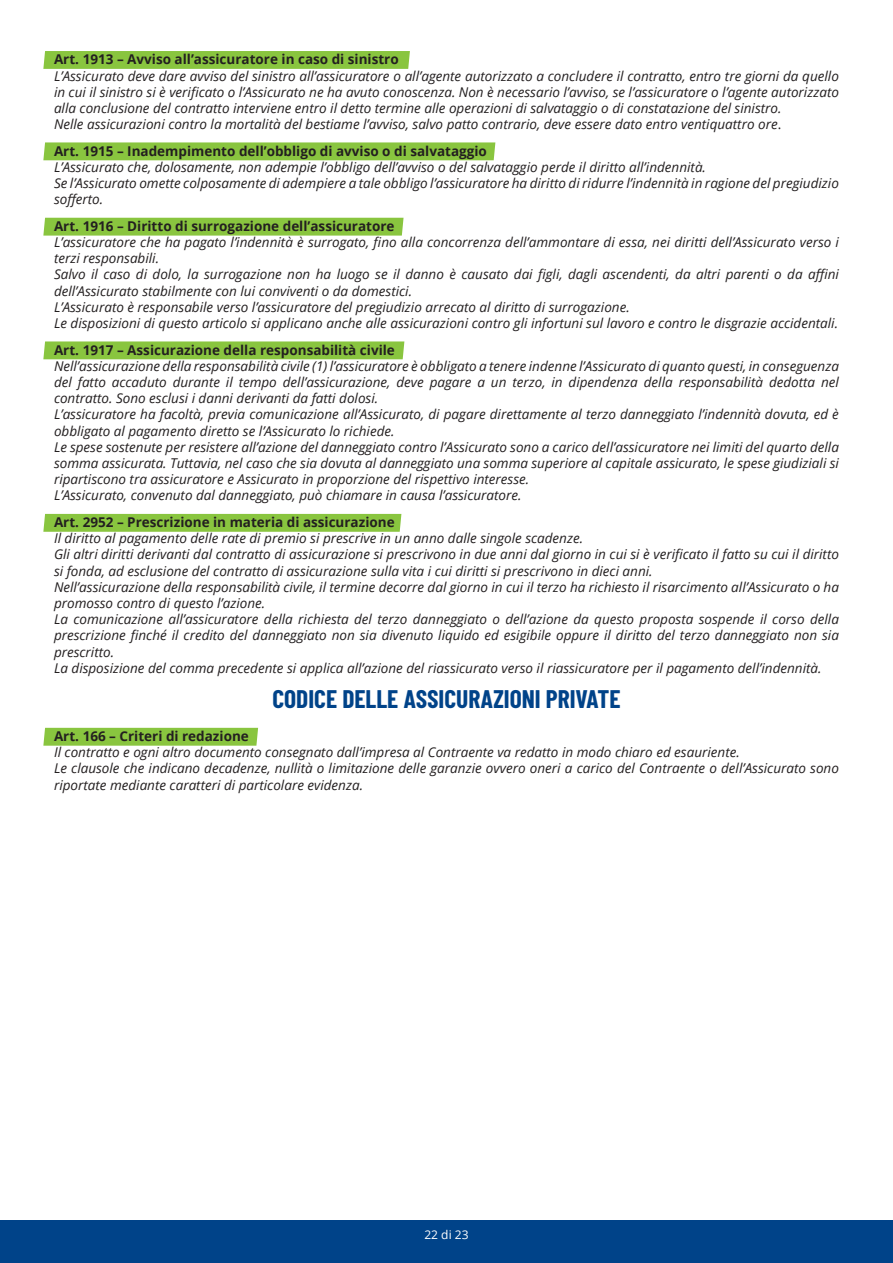
<style>
.page{position:relative;width:893px;height:1263px;background:#fff}
.page>*{position:absolute;margin:0;border:0;box-sizing:border-box;transform-origin:0 0}
.Normale{font:700 25.5px "Barlow Condensed";color:#004389}
.comma{font:italic 13.5px/16.2px "Open Sans";color:#231f20}
.Normale-2{font:italic 13.5px/16.2px "Open Sans";color:#231f20}
.Normale-3{font:700 13.5px "Open Sans";color:#231f20}
.t1{font:12px "Open Sans";color:#fff}
.s1{font-style:normal}
</style>
<div class="page">
<div style="left:0;top:1220px;width:893px;height:43px;background:#004389"></div>
<div style="left:43px;top:51px;width:367px;height:18px;background:#89c53f"></div>
<div style="left:43px;top:142px;width:452px;height:18px;background:#89c53f"></div>
<div style="left:43px;top:218px;width:361px;height:18px;background:#89c53f"></div>
<div style="left:43px;top:341px;width:361px;height:18px;background:#89c53f"></div>
<div style="left:43px;top:514px;width:358px;height:18px;background:#89c53f"></div>
<div style="left:43px;top:728px;width:215px;height:18px;background:#89c53f"></div>
<p class="Normale-3" style="left:54px;top:50px;width:346px">Art. 1913 – Avviso all’assicuratore in caso di sinistro</p>
<p class="Normale-2" style="left:54px;top:67px;width:786px;text-align:justify">L’Assicurato deve dare avviso del sinistro all’assicuratore o all’agente autorizzato a concludere il contratto, entro tre giorni da quello in cui il sinistro si è verificato o l’Assicurato ne ha avuto conoscenza. Non è necessario l’avviso, se l’assicuratore o l’agente autorizzato alla conclusione del contratto interviene entro il detto termine alle operazioni di salvataggio o di constatazione del sinistro.</p>
<p class="Normale-2" style="left:54px;top:116px;width:729px">Nelle assicurazioni contro la mortalità del bestiame l’avviso, salvo patto contrario, deve essere dato entro ventiquattro ore<span class="s1">.</span></p>
<p class="Normale-3" style="left:54px;top:141px;width:434px">Art. 1915 – Inadempimento dell’obbligo di avviso o di salvataggio</p>
<p class="Normale-2" style="left:54px;top:158px;width:653px">L’Assicurato che, dolosamente, non adempie l’obbligo dell’avviso o del salvataggio perde il diritto all’indennità.</p>
<p class="Normale-2" style="left:54px;top:175px;width:786px">Se l’Assicurato omette colposamente di adempiere a tale obbligo l’assicuratore ha diritto di ridurre l’indennità in ragione del pregiudizio sofferto.</p>
<p class="Normale-3" style="left:54px;top:216px;width:342px">Art. 1916 – Diritto di surrogazione dell’assicuratore</p>
<p class="comma" style="left:54px;top:234px;width:786px">L’assicuratore che ha pagato l’indennità è surrogato, fino alla concorrenza dell’ammontare di essa, nei diritti dell’Assicurato verso i terzi responsabili.</p>
<p class="comma" style="left:54px;top:266px;width:786px">Salvo il caso di dolo, la surrogazione non ha luogo se il danno è causato dai figli, dagli ascendenti, da altri parenti o da affini dell’Assicurato stabilmente con lui conviventi o da domestici.</p>
<p class="comma" style="left:54px;top:298px;width:577px">L’Assicurato è responsabile verso l’assicuratore del pregiudizio arrecato al diritto di surrogazione.</p>
<p class="Normale-2" style="left:54px;top:315px;width:786px">Le disposizioni di questo articolo si applicano anche alle assicurazioni contro gli infortuni sul lavoro e contro le disgrazie accidentali.</p>
<p class="Normale-3" style="left:54px;top:340px;width:342px">Art. 1917 – Assicurazione della responsabilità civile</p>
<p class="comma" style="left:54px;top:357px;width:786px;text-align:justify">Nell’assicurazione della responsabilità civile (1) l’assicuratore è obbligato a tenere indenne l’Assicurato di quanto questi, in conseguenza del fatto accaduto durante il tempo dell’assicurazione, deve pagare a un terzo, in dipendenza della responsabilità dedotta nel contratto. Sono esclusi i danni derivanti da fatti dolosi.</p>
<p class="comma" style="left:54px;top:406px;width:786px">L’assicuratore ha facoltà, previa comunicazione all’Assicurato, di pagare direttamente al terzo danneggiato l’indennità dovuta, ed è obbligato al pagamento diretto se l’Assicurato lo richiede.</p>
<p class="comma" style="left:54px;top:438px;width:786px;text-align:justify">Le spese sostenute per resistere all’azione del danneggiato contro l’Assicurato sono a carico dell’assicuratore nei limiti del quarto della somma assicurata. Tuttavia, nel caso che sia dovuta al danneggiato una somma superiore al capitale assicurato, le spese giudiziali si ripartiscono tra assicuratore e Assicurato in proporzione del rispettivo interesse.</p>
<p class="comma" style="left:54px;top:487px;width:469px">L’Assicurato, convenuto dal danneggiato, può chiamare in causa l’assicuratore.</p>
<p class="Normale-3" style="left:54px;top:512px;width:342px">Art. 2952 – Prescrizione in materia di assicurazione</p>
<p class="comma" style="left:54px;top:530px;width:531px">Il diritto al pagamento delle rate di premio si prescrive in un anno dalle singole scadenze.</p>
<p class="comma" style="left:54px;top:546px;width:786px">Gli altri diritti derivanti dal contratto di assicurazione si prescrivono in due anni dal giorno in cui si è verificato il fatto su cui il diritto si fonda, ad esclusione del contratto di assicurazione sulla vita i cui diritti si prescrivono in dieci anni.</p>
<p class="comma" style="left:54px;top:578px;width:786px">Nell’assicurazione della responsabilità civile, il termine decorre dal giorno in cui il terzo ha richiesto il risarcimento all’Assicurato o ha promosso contro di questo l’azione.</p>
<p class="comma" style="left:54px;top:611px;width:786px;text-align:justify">La comunicazione all’assicuratore della richiesta del terzo danneggiato o dell’azione da questo proposta sospende il corso della prescrizione finché il credito del danneggiato non sia divenuto liquido ed esigibile oppure il diritto del terzo danneggiato non sia prescritto.</p>
<p class="comma" style="left:54px;top:659px;width:769px">La disposizione del comma precedente si applica all’azione del riassicurato verso il riassicuratore per il pagamento dell’indennità.</p>
<p class="Normale" style="left:272px;top:683px;width:350px">CODICE DELLE ASSICURAZIONI PRIVATE</p>
<p class="Normale-3" style="left:54px;top:726px;width:196px">Art. 166 – Criteri di redazione</p>
<p class="Normale-2" style="left:54px;top:744px;width:687px">Il contratto e ogni altro documento consegnato dall’impresa al Contraente va redatto in modo chiaro ed esauriente.</p>
<p class="Normale-2" style="left:54px;top:760px;width:786px">Le clausole che indicano decadenze, nullità o limitazione delle garanzie ovvero oneri a carico del Contraente o dell’Assicurato sono riportate mediante caratteri di particolare evidenza.</p>
<p class="t1" style="left:424px;top:1227px;width:46px">22 di 23</p>
</div>
